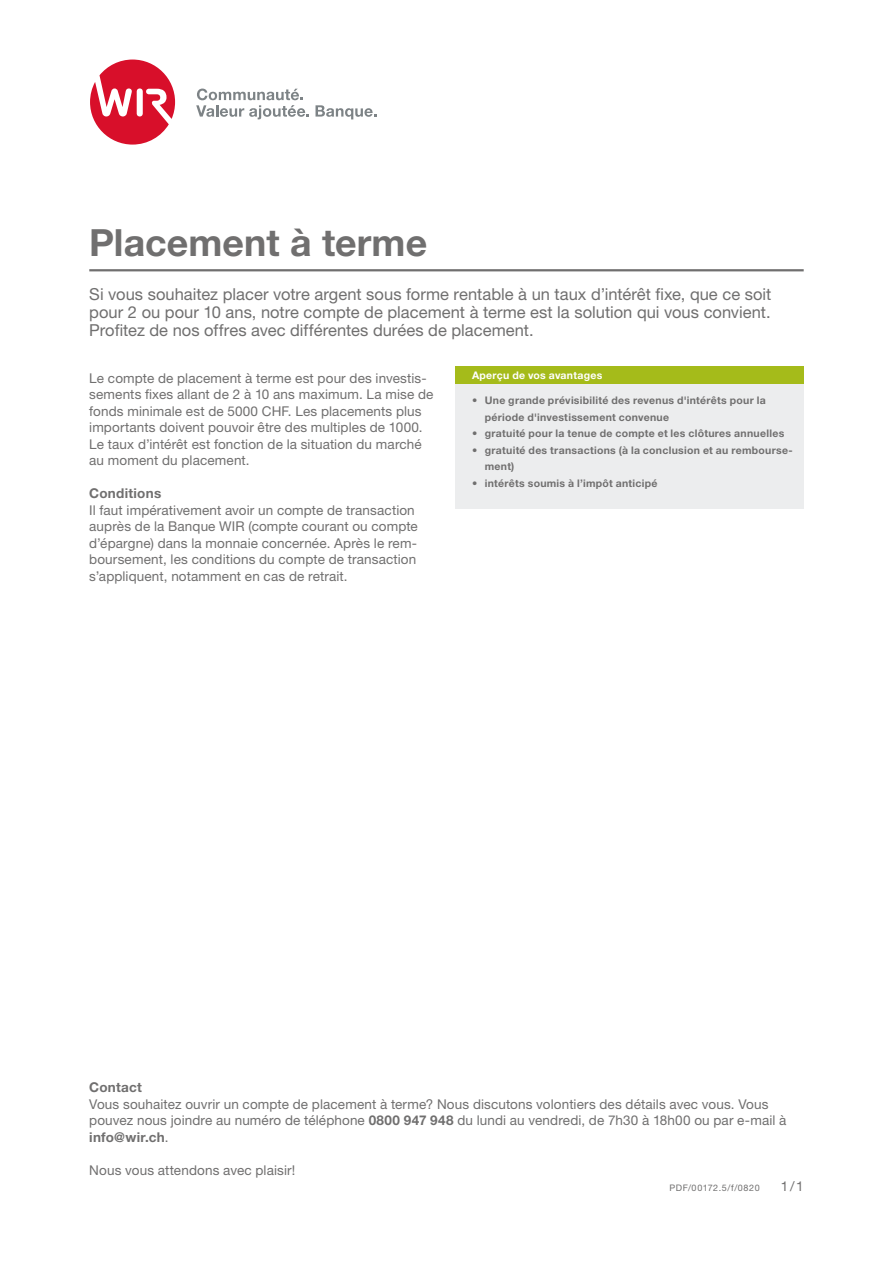
<style>
.page{position:relative;width:893px;height:1263px;background:#fff}
.page>*{position:absolute;margin:0;border:0;box-sizing:border-box;transform-origin:0 0}
.t1{font:700 37.5px "Helvetica Neue LT Pro";letter-spacing:.005em;color:#706f6f}
.t2{font:16.5px/18.1px "Helvetica Neue LT Pro";color:#706f6f;text-align:justify}
.t3{font:13.5px/16.5px "Helvetica Neue LT Pro";letter-spacing:.01em;color:#706f6f}
.t4{font:700 13.5px "Helvetica Neue LT Pro";letter-spacing:.02em;color:#706f6f}
.t5{font:700 10.5px/16.5px "Helvetica Neue LT Pro";letter-spacing:.025em;color:#706f6f}
.t6{font:700 10.5px "Helvetica Neue LT Pro";letter-spacing:.025em;color:#fff}
.t7{font:9px "Helvetica Neue LT Pro";letter-spacing:.06em;color:#706f6f}
.s1{font-weight:700}
</style>
<div class="page">
<svg style="left:196px;top:89px;width:113px;height:30px"></svg>
<svg style="left:316px;top:105px;width:60px;height:14px"></svg>
<svg style="left:90px;top:60px;width:85px;height:85px"></svg>
<hr style="left:89px;top:269px;width:715px;height:2px;background:#706f6f">
<div style="left:455px;top:366px;width:349px;height:18px;background:#a5bb1a"></div>
<div style="left:455px;top:384px;width:349px;height:125px;background:#ecedee"></div>
<h1 class="t1" style="left:89px;top:220px;width:339px">Placement à terme</h1>
<p class="t2" style="left:89px;top:285px;width:684px">Si vous souhaitez placer votre argent sous forme rentable à un taux d’intérêt fixe, que ce soit pour 2 ou pour 10 ans, notre compte de placement à terme est la solution qui vous convient.<br>Profitez de nos offres avec différentes durées de placement.</p>
<p class="t3" style="left:89px;top:369px;width:346px">Le compte de placement à terme est pour des investis&shy;sements fixes allant de 2 à 10 ans maximum. La mise de fonds minimale est de 5000 CHF. Les placements plus importants doivent pouvoir être des multiples de 1000.<br>Le taux d’intérêt est fonction de la situation du marché au moment du placement.</p>
<p class="t4" style="left:89px;top:485px;width:73px">Conditions</p>
<p class="t3" style="left:89px;top:501px;width:330px">Il faut impérativement avoir un compte de transaction auprès de la Banque WIR (compte courant ou compte d’épargne) dans la monnaie concernée. Après le rem&shy;boursement, les conditions du compte de transaction s’appliquent, notamment en cas de retrait.</p>
<p class="t6" style="left:472px;top:369px;width:132px">Aperçu de vos avantages</p>
<p class="t5" style="left:485px;top:392px;width:282px;text-indent:-13px">• Une grande prévisibilité des revenus d'intérêts pour la période d'investissement convenue</p>
<p class="t5" style="left:472px;top:425px;width:314px">• gratuité pour la tenue de compte et les clôtures annuelles</p>
<p class="t5" style="left:485px;top:442px;width:310px;text-indent:-13px">• gratuité des transactions (à la conclusion et au rembourse&shy;ment)</p>
<p class="t5" style="left:472px;top:475px;width:187px">• intérêts soumis à l’impôt anticipé</p>
<p class="t4" style="left:89px;top:1079px;width:54px">Contact</p>
<p class="t3" style="left:89px;top:1095px;width:699px">Vous souhaitez ouvrir un compte de placement à terme? Nous discutons volontiers des détails avec vous. Vous pouvez nous joindre au numéro de téléphone <span class="s1">0800 947 948</span> du lundi au vendredi, de 7h30 à 18h00 ou par e-mail à <span class="s1">info@wir.ch</span>.</p>
<p class="t3" style="left:89px;top:1161px;width:208px">Nous vous attendons avec plaisir!</p>
<p class="t7" style="left:669px;top:1182px;width:92px">PDF/00172.5/f/0820</p>
<p class="t3" style="left:781px;top:1178px;width:24px">1/1</p>
</div>
